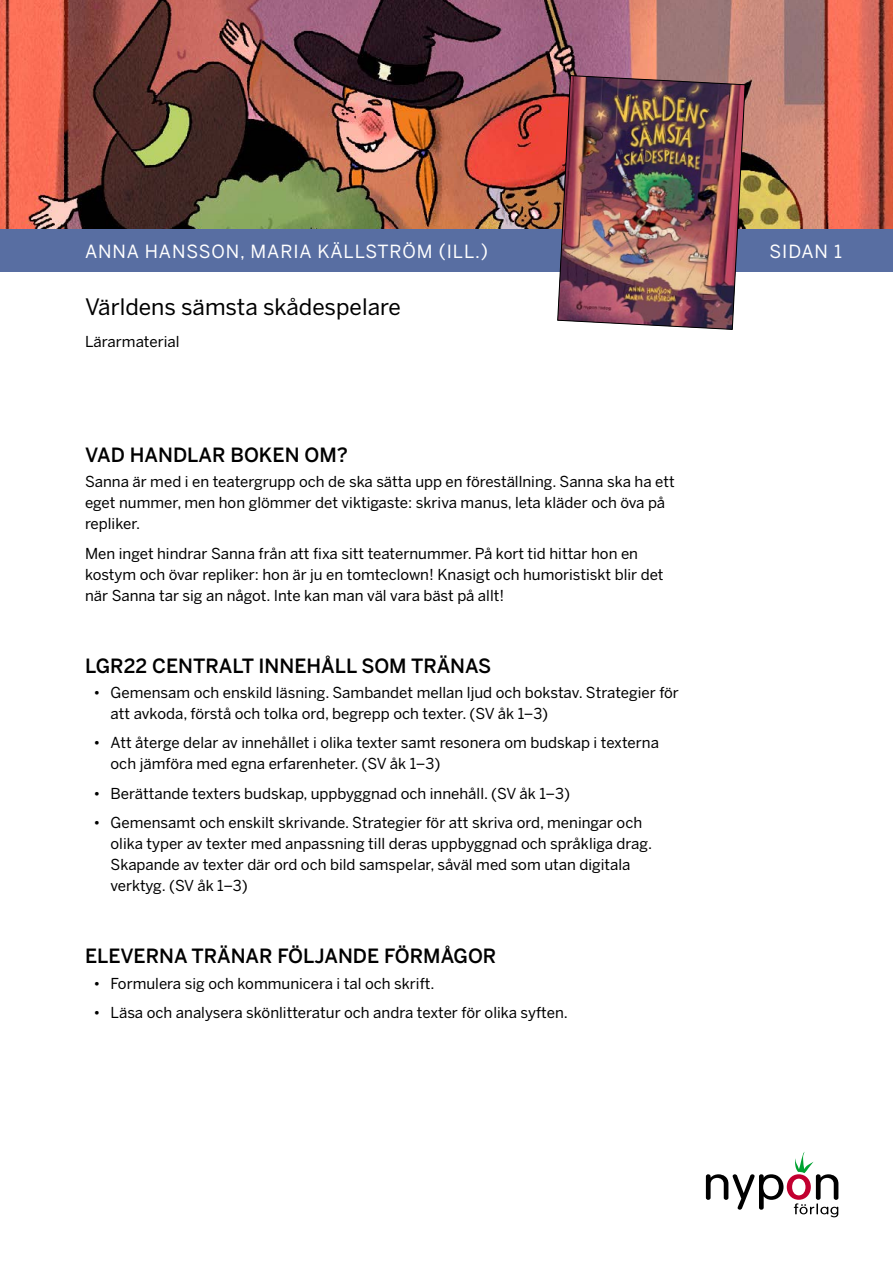
<style>
.page{position:relative;width:893px;height:1263px;background:#fff}
.page>*{position:absolute;margin:0;border:0;box-sizing:border-box;transform-origin:0 0}
.t1{font:22.5px "Benton Sans";color:#000}
.t2{font:500 19.5px "Benton Sans";color:#000}
.t3{font:18px "Benton Sans";letter-spacing:.05em;color:#fff}
.t4{font:15px/21px "Benton Sans";color:#000}
</style>
<div class="page">
<img style="left:0;top:0;width:893px;height:230px">
<div style="left:0;top:230px;width:893px;height:42px;background:#586ea2"></div>
<img style="left:557px;top:75px;width:189px;height:255px">
<svg style="left:706px;top:1152px;width:132px;height:65px"></svg>
<p class="t3" style="left:85px;top:241px;width:405px">ANNA HANSSON, MARIA KÄLLSTRÖM (ILL.)</p>
<h1 class="t1" style="left:85px;top:294px;width:317px">Världens sämsta skådespelare</h1>
<p class="t4" style="left:85px;top:331px;width:96px">Lärarmaterial</p>
<h2 class="t2" style="left:85px;top:443px;width:264px">VAD HANDLAR BOKEN OM?</h2>
<p class="t4" style="left:85px;top:471px;width:591px">Sanna är med i en teatergrupp och de ska sätta upp en föreställning. Sanna ska ha ett eget nummer, men hon glömmer det viktigaste: skriva manus, leta kläder och öva på repliker.</p>
<p class="t4" style="left:85px;top:543px;width:580px">Men inget hindrar Sanna från att fixa sitt teaternummer. På kort tid hittar hon en kostym och övar repliker: hon är ju en tomteclown! Knasigt och humoristiskt blir det när Sanna tar sig an något. Inte kan man väl vara bäst på allt!</p>
<h2 class="t2" style="left:85px;top:653px;width:408px">LGR22 CENTRALT INNEHÅLL SOM TRÄNAS</h2>
<p class="t4" style="left:111px;top:682px;width:570px;text-indent:-17px">• Gemensam och enskild läsning. Sambandet mellan ljud och bokstav. Strategier för att avkoda, förstå och tolka ord, begrepp och texter. (SV åk 1–3)</p>
<p class="t4" style="left:111px;top:732px;width:550px;text-indent:-17px">• Att återge delar av innehållet i olika texter samt resonera om budskap i texterna och jämföra med egna erfarenheter. (SV åk 1–3)</p>
<p class="t4" style="left:94px;top:783px;width:478px">• Berättande texters budskap, uppbyggnad och innehåll. (SV åk 1–3)</p>
<p class="t4" style="left:111px;top:812px;width:543px;text-indent:-17px">• Gemensamt och enskilt skrivande. Strategier för att skriva ord, meningar och olika typer av texter med anpassning till deras uppbyggnad och språkliga drag.<br>Skapande av texter där ord och bild samspelar, såväl med som utan digitala verktyg. (SV åk 1–3)</p>
<h2 class="t2" style="left:85px;top:944px;width:413px">ELEVERNA TRÄNAR FÖLJANDE FÖRMÅGOR</h2>
<p class="t4" style="left:94px;top:973px;width:343px">• Formulera sig och kommunicera i tal och skrift.</p>
<p class="t4" style="left:94px;top:1002px;width:476px">• Läsa och analysera skönlitteratur och andra texter för olika syften.</p>
<p class="t3" style="left:769px;top:241px;width:74px">SIDAN 1</p>
</div>
